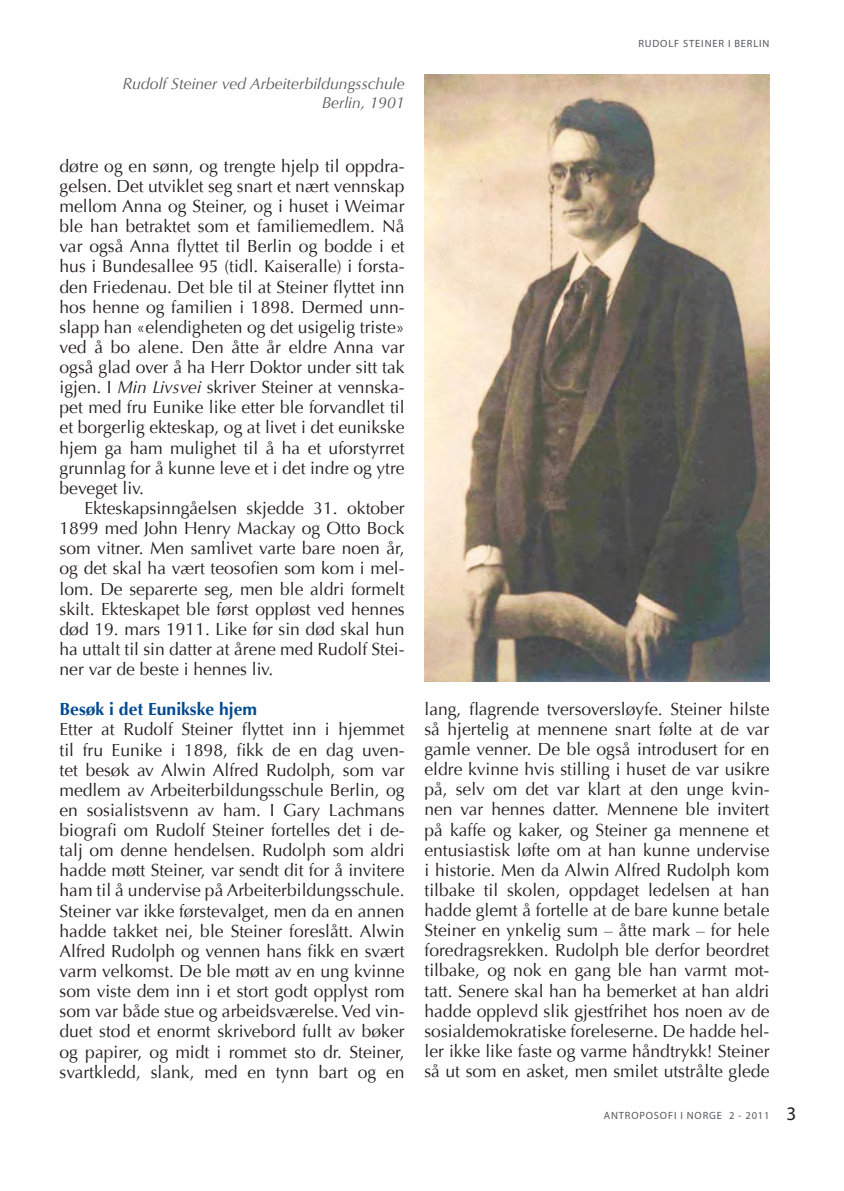
<style>
.page{position:relative;width:844px;height:1191px;background:#fff}
.page>*{position:absolute;margin:0;border:0;box-sizing:border-box;transform-origin:0 0}
.t1{font:17.5px/20.1px "Optima";color:#231f20;text-align:justify}
.t2{font:700 17.5px "Optima";color:#014990}
.t3{font:italic 15.75px/18.9px "Optima";color:#57585a;text-align:right}
.t4{font:10.5px "Myriad Pro";letter-spacing:.08em;color:#57585a}
.s1{font-style:italic}
.s2{font-size:19.25px;color:#231f20}
</style>
<div class="page">
<img style="left:424px;top:74px;width:345px;height:607px">
<p class="t3" style="left:122px;top:74px;width:283px">Rudolf Steiner ved Arbeiterbildungsschule<br>Berlin, 1901</p>
<p class="t1" style="left:60px;top:156px;width:346px">døtre og en sønn, og trengte hjelp til oppdra&shy;gelsen. Det utviklet seg snart et nært vennskap mellom Anna og Steiner, og i huset i Weimar ble han betraktet som et familiemedlem. Nå var også Anna flyttet til Berlin og bodde i et hus i Bundesallee 95 (tidl. Kaiseralle) i forsta&shy;den Friedenau. Det ble til at Steiner flyttet inn hos henne og familien i 1898. Dermed unn&shy;slapp han «elendigheten og det usigelig triste» ved å bo alene. Den åtte år eldre Anna var også glad over å ha Herr Doktor under sitt tak igjen. I <span class="s1">Min Livsvei</span> skriver Steiner at vennska&shy;pet med fru Eunike like etter ble forvandlet til et borgerlig ekteskap, og at livet i det eunikske hjem ga ham mulighet til å ha et uforstyrret grunnlag for å kunne leve et i det indre og ytre beveget liv.</p>
<p class="t1" style="left:60px;top:498px;width:346px;text-indent:25px">Ekteskapsinngåelsen skjedde 31. oktober 1899 med John Henry Mackay og Otto Bock som vitner. Men samlivet varte bare noen år, og det skal ha vært teosofien som kom i mel&shy;lom. De separerte seg, men ble aldri formelt skilt. Ekteskapet ble først oppløst ved hennes død 19. mars 1911. Like før sin død skal hun ha uttalt til sin datter at årene med Rudolf Stei&shy;ner var de beste i hennes liv.</p>
<p class="t2" style="left:60px;top:699px;width:199px">Besøk i det Eunikske hjem</p>
<p class="t1" style="left:60px;top:719px;width:346px">Etter at Rudolf Steiner flyttet inn i hjemmet til fru Eunike i 1898, fikk de en dag uven&shy;tet besøk av Alwin Alfred Rudolph, som var medlem av Arbeiterbildungsschule Berlin, og en sosialistsvenn av ham. I Gary Lachmans biografi om Rudolf Steiner fortelles det i de&shy;talj om denne hendelsen. Rudolph som aldri hadde møtt Steiner, var sendt dit for å invitere ham til å undervise på Arbeiterbildungsschule.<br>Steiner var ikke førstevalget, men da en annen hadde takket nei, ble Steiner foreslått. Alwin Alfred Rudolph og vennen hans fikk en svært varm velkomst. De ble møtt av en ung kvinne som viste dem inn i et stort godt opplyst rom som var både stue og arbeidsværelse. Ved vin&shy;duet stod et enormt skrivebord fullt av bøker og papirer, og midt i rommet sto dr. Steiner, svartkledd, slank, med en tynn bart og en</p>
<p class="t4" style="left:638px;top:37px;width:133px">RUDOLF STEINER I BERLIN</p>
<p class="t1" style="left:424px;top:699px;width:346px">lang, flagrende tversoversløyfe. Steiner hilste så hjertelig at mennene snart følte at de var gamle venner. De ble også introdusert for en eldre kvinne hvis stilling i huset de var usikre på, selv om det var klart at den unge kvin&shy;nen var hennes datter. Mennene ble invitert på kaffe og kaker, og Steiner ga mennene et entusiastisk løfte om at han kunne undervise i historie. Men da Alwin Alfred Rudolph kom tilbake til skolen, oppdaget ledelsen at han hadde glemt å fortelle at de bare kunne betale Steiner en ynkelig sum – åtte mark – for hele foredragsrekken. Rudolph ble derfor beordret tilbake, og nok en gang ble han varmt mot&shy;tatt. Senere skal han ha bemerket at han aldri hadde opplevd slik gjestfrihet hos noen av de sosialdemokratiske foreleserne. De hadde hel&shy;ler ikke like faste og varme håndtrykk! Steiner så ut som en asket, men smilet utstrålte glede</p>
<p class="t4" style="left:603px;top:1109px;width:194px">ANTROPOSOFI I NORGE 2 - 2011 <span class="s2">3</span></p>
</div>
